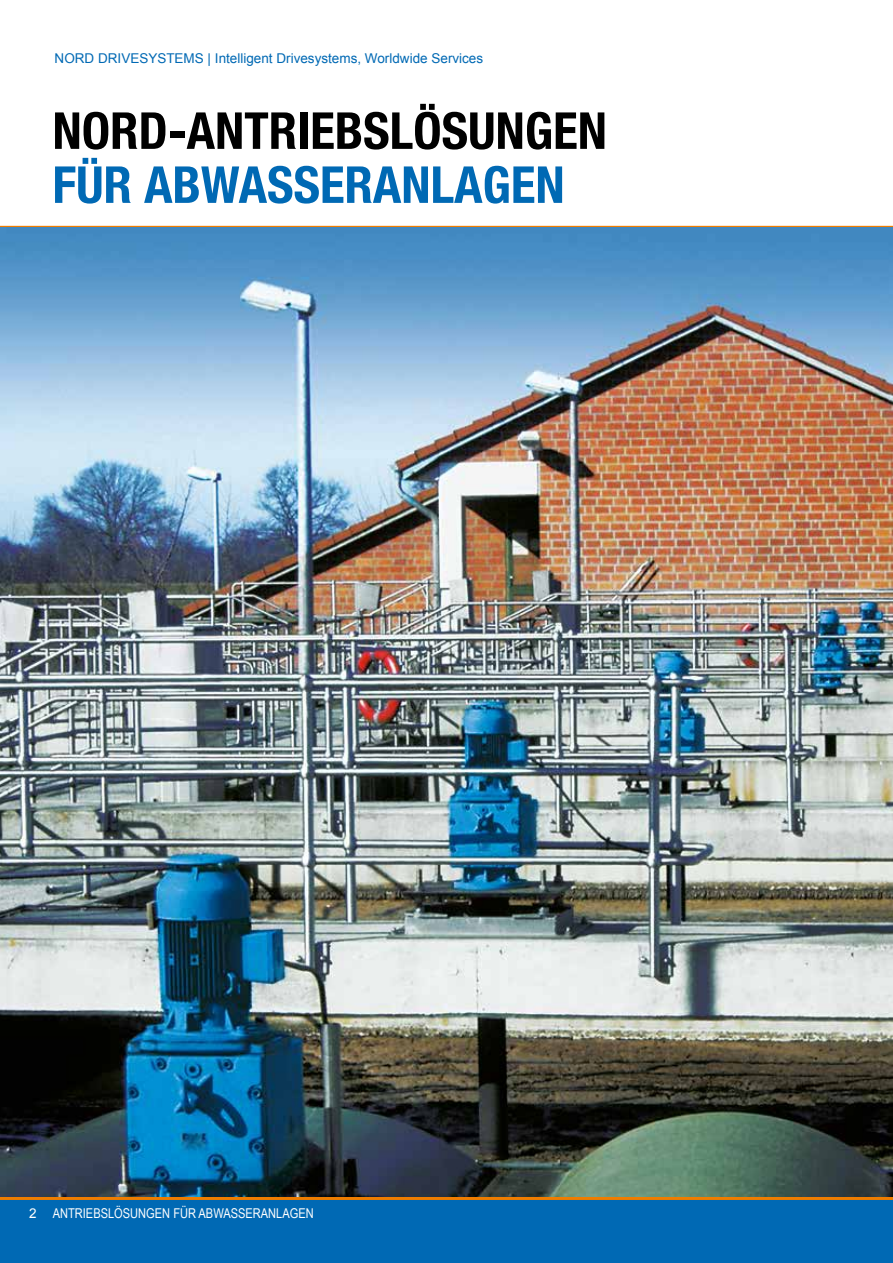
<style>
.page{position:relative;width:893px;height:1263px;background:#fff}
.page>*{position:absolute;margin:0;border:0;box-sizing:border-box;transform-origin:0 0}
.t1{font:700 condensed 51px "Helvetica Neue";color:#000}
.t2{font:700 condensed 51px "Helvetica Neue";color:#0069b4}
.t3{font:13.5px "Arial";color:#0069b4}
.t4{font:13.5px "Arial Narrow";color:#fff}
.s1{font-family:"Arial"}
</style>
<div class="page">
<div style="left:0;top:1198px;width:893px;height:65px;background:#0069b4"></div>
<hr style="left:0;top:1197px;width:893px;height:3px;background:#ef7d00">
<hr style="left:0;top:226px;width:893px;height:1px;background:#ef7d00">
<img style="left:0;top:227px;width:893px;height:970px">
<p class="t3" style="left:55px;top:49px;width:430px">NORD DRIVESYSTEMS | Intelligent Drivesystems, Worldwide Services</p>
<h1 class="t1" style="left:52px;top:100px;width:556px">NORD-ANTRIEBSLÖSUNGEN</h1>
<h1 class="t2" style="left:52px;top:154px;width:514px">FÜR ABWASSERANLAGEN</h1>
<p class="t4" style="left:29px;top:1204px;width:286px"><span class="s1">2</span> ANTRIEBSLÖSUNGEN FÜR ABWASSERANLAGEN</p>
</div>
